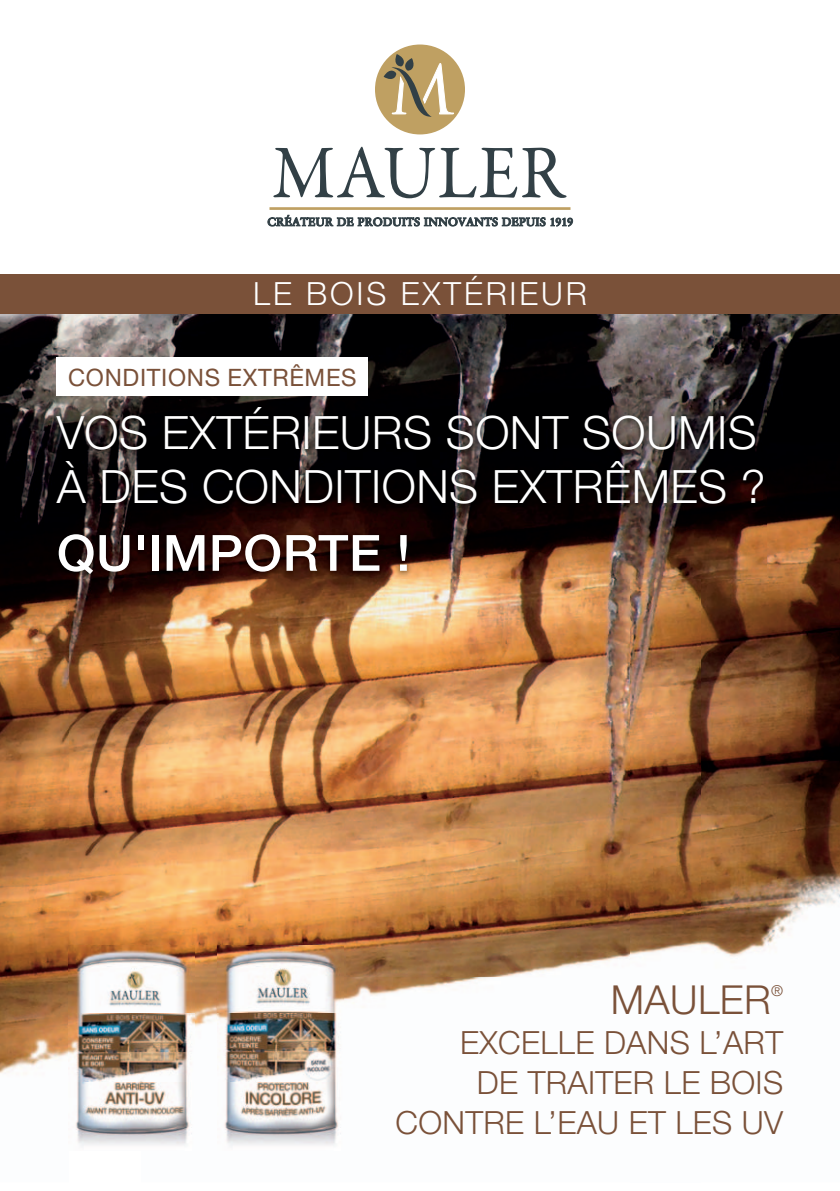
<style>
.page{position:relative;width:840px;height:1191px;background:#fff}
.page>*{position:absolute;margin:0;border:0;box-sizing:border-box;transform-origin:0 0}
.t1{font:500 50px "Helvetica Neue";letter-spacing:.01em;color:#fff}
.t2{font:300 46px/54px "Helvetica Neue";letter-spacing:.01em;color:#fff}
.t3{font:300 40px "Helvetica Neue";letter-spacing:.01em;color:#7a5139}
.t4{font:300 32px/40px "Helvetica Neue";letter-spacing:.01em;color:#7a5139;text-align:right}
.t5{font:300 32px "Helvetica Neue";letter-spacing:.09em;color:#fff}
.t6{font:24px "Helvetica Neue";letter-spacing:.03em;color:#7a5139}
.t7{font:300 15px "Helvetica Neue";color:#7a5139}
</style>
<div class="page">
<img style="left:0;top:313px;width:839px;height:118px">
<img style="left:0;top:431px;width:69px;height:643px">
<img style="left:700px;top:431px;width:139px;height:526px">
<img style="left:69px;top:578px;width:560px;height:399px">
<img style="left:629px;top:578px;width:71px;height:379px">
<img style="left:194px;top:977px;width:299px;height:50px">
<div style="left:375px;top:45px;width:89px;height:89px;background:#bfa062;border-radius:50%"></div>
<svg style="left:383px;top:54px;width:71px;height:63px"></svg>
<hr style="left:269px;top:207px;width:301px;height:3px;background:#bfa062">
<svg style="left:273px;top:147px;width:293px;height:51px"></svg>
<svg style="left:267px;top:215px;width:305px;height:12px"></svg>
<img style="left:48px;top:399px;width:717px;height:179px">
<img style="left:69px;top:945px;width:125px;height:201px">
<img style="left:218px;top:945px;width:125px;height:201px">
<div style="left:0;top:274px;width:839px;height:39px;background:#7a5139"></div>
<div style="left:57px;top:357px;width:311px;height:39px;background:#fff"></div>
<p class="t5" style="left:253px;top:274px;width:335px">LE BOIS EXTÉRIEUR</p>
<p class="t6" style="left:68px;top:363px;width:290px">CONDITIONS EXTRÊMES</p>
<h2 class="t2" style="left:57px;top:405px;width:710px">VOS EXTÉRIEURS SONT SOUMIS<br>À DES CONDITIONS EXTRÊMES ?</h2>
<h1 class="t1" style="left:57px;top:523px;width:355px">QU'IMPORTE !</h1>
<p class="t3" style="left:610px;top:975px;width:161px">MAULER</p>
<p class="t7" style="left:770px;top:981px;width:13px">®</p>
<p class="t4" style="left:395px;top:1022px;width:389px">EXCELLE DANS L’ART<br>DE TRAITER LE BOIS<br>CONTRE L’EAU ET LES UV</p>
</div>
